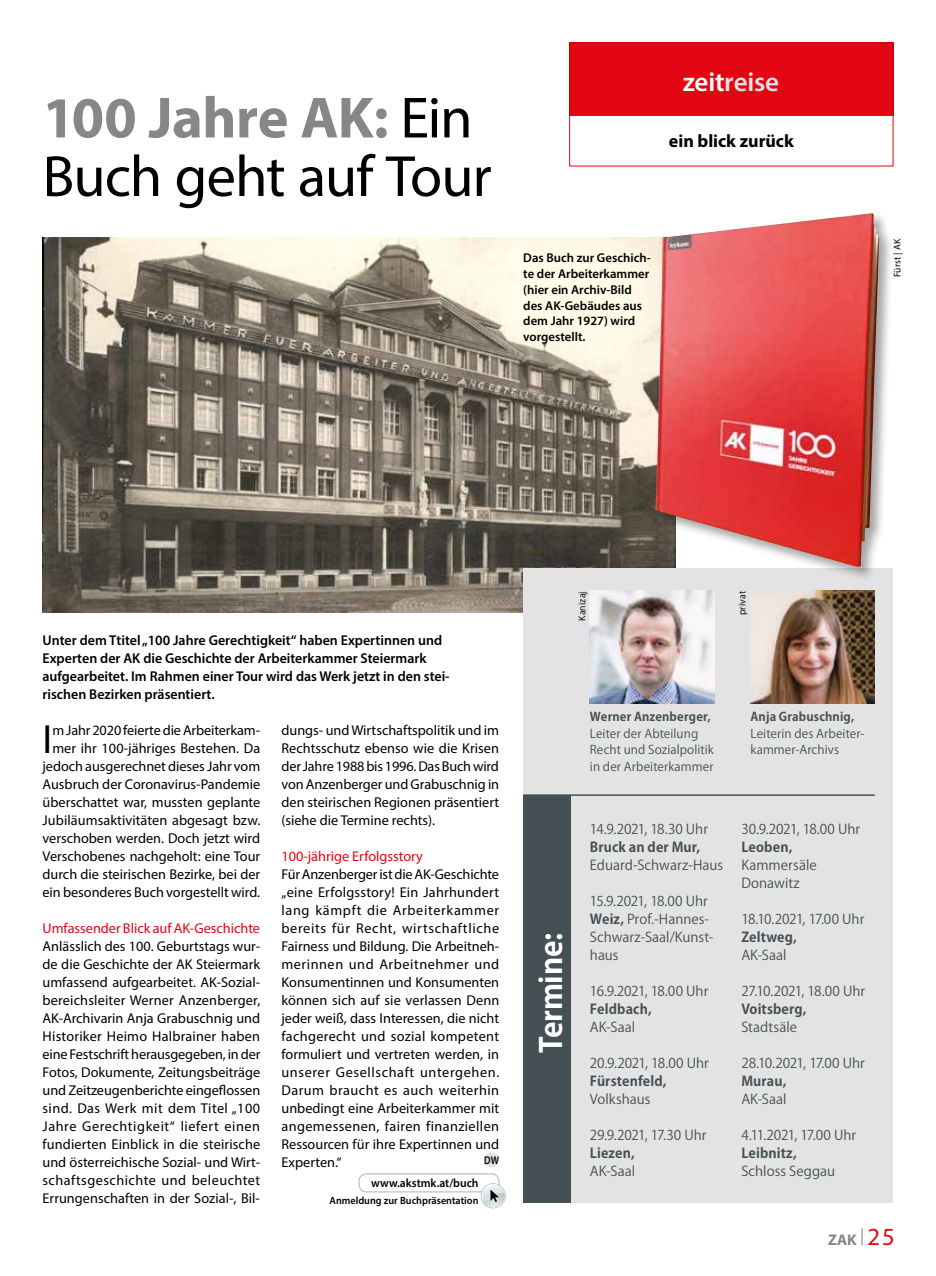
<style>
.page{position:relative;width:936px;height:1276px;background:#fff}
.page>*{position:absolute;margin:0;border:0;box-sizing:border-box;transform-origin:0 0}
.t1{font:58.5px "Myriad Pro";letter-spacing:-.015em;color:#000}
.t2{font:700 58.5px "Myriad Pro";letter-spacing:-.01em;color:#878787}
.t3{font:40.95px "Myriad Pro";color:#000}
.t4{font:700 30px "Koz Go Pro";letter-spacing:-.005em;color:#fff}
.t5{font:600 27px "Myriad Pro";letter-spacing:-.01em;color:#e3e3e3}
.t6{font:700 18px "Myriad Pro";color:#000}
.t7{font:700 15.45px "Myriad Pro";color:#878787}
.t8{font:14.25px/18px "Myriad Pro";color:#000;text-align:justify}
.t9{font:600 14.25px/18px "Myriad Pro";color:#000}
.t10{font:14.25px/18px "Myriad Pro";letter-spacing:.025em;color:#000}
.t11{font:14.25px "Myriad Pro";letter-spacing:.03em;color:#000}
.t12{font:14.25px "Myriad Pro";letter-spacing:.04em;color:#000}
.t13{font:14.25px "Myriad Pro";color:#e30613}
.t14{font:14.25px "Myriad Pro";letter-spacing:.045em;color:#000}
.t15{font:14.25px "Myriad Pro";letter-spacing:.035em;color:#000}
.t16{font:13.5px/18px "Koz Go Pro";color:#455055}
.t17{font:700 13.5px "Koz Go Pro";letter-spacing:.01em;color:#455055}
.t18{font:13.5px "Koz Go Pro";letter-spacing:-.02em;color:#455055}
.t19{font:13.5px "Koz Go Pro";letter-spacing:-.03em;color:#455055}
.t20{font:13.5px "Koz Go Pro";letter-spacing:-.025em;color:#455055}
.t21{font:600 12.75px/15.8px "Myriad Pro";color:#000}
.t22{font:12px/16.5px "Koz Go Pro";letter-spacing:.01em;color:#455055}
.t23{font:700 12px "Koz Go Pro";letter-spacing:.015em;color:#455055}
.t24{font:600 12px "Myriad Pro";color:#000}
.t25{font:600 11.25px "Myriad Pro";color:#000;scale:.85 1}
.t26{font:600 10.5px "Myriad Pro";color:#000}
.t27{font:9.6px "Myriad Pro";letter-spacing:.015em;color:#000}
.t28{font:9px "Koz Go Pro";letter-spacing:.02em;color:#000}
.s1{font-weight:400;color:#000}
.s2{color:#fff}
.s3{font-weight:700}
.s4{font-weight:400;font-size:24.6px;color:#e30613}
</style>
<div class="page">
<img style="left:42px;top:237px;width:611px;height:375px">
<div style="left:523px;top:568px;width:370px;height:634px;background:#e3e3e3"></div>
<hr style="left:523px;top:794px;width:351px;height:2px;background:#455055">
<div style="left:569px;top:43px;width:324px;height:73px;background:#e30613"></div>
<div style="left:653px;top:211px;width:241px;height:371px;background:#000;opacity:.35"></div>
<img style="left:655px;top:213px;width:214px;height:299px">
<img style="left:590px;top:590px;width:124px;height:113px">
<img style="left:750px;top:590px;width:124px;height:113px">
<div style="left:523px;top:795px;width:48px;height:407px;background:#455055"></div>
<div style="left:484px;top:1152px;width:15px;height:15px;background:#e3e3e3;border-radius:50%"></div>
<div style="left:358px;top:1173px;width:141px;height:19px;border:1px solid #b3b2b2;border-radius:8px"></div>
<svg style="left:480px;top:1183px;width:25px;height:25px"></svg>
<p class="t2" style="left:43px;top:80px;width:431px">100 Jahre AK: <span class="s1">Ein</span></p>
<p class="t1" style="left:43px;top:140px;width:450px">Buch geht auf Tour</p>
<p class="t5" style="left:682px;top:65px;width:98px"><span class="s2">zeit</span>reise</p>
<p class="t6" style="left:669px;top:129px;width:126px">ein blick zurück</p>
<p class="t21" style="left:523px;top:250px;width:129px">Das Buch zur Geschich&shy;te der Arbeiterkammer (hier ein Archiv-Bild des AK-Gebäudes aus dem Jahr 1927) wird vorgestellt.</p>
<p class="t27" style="left:891px;top:277px;width:40px;rotate:-90deg">Fürst | AK</p>
<p class="t9" style="left:43px;top:631px;width:408px">Unter dem Ttitel „100 Jahre Gerechtigkeit“ haben Expertinnen und<br>Experten der AK die Geschichte der Arbeiterkammer Steiermark aufgearbeitet. Im Rahmen einer Tour wird das Werk jetzt in den stei-</p>
<p class="t9" style="left:43px;top:685px;width:174px">rischen Bezirken präsentiert.</p>
<p class="t3" style="left:43px;top:714px;width:11px">I</p>
<p class="t8" style="left:281px;top:721px;width:219px">dungs- und Wirtschaftspolitik und im Rechtsschutz ebenso wie die Krisen der Jahre 1988 bis 1996. Das Buch wird von Anzenberger und Grabuschnig in den steirischen Regionen präsentiert (siehe die Termine rechts).</p>
<p class="t13" style="left:281px;top:847px;width:143px">100-jährige Erfolgsstory</p>
<p class="t8" style="left:281px;top:865px;width:219px">Für Anzenberger ist die AK-Geschichte „eine Erfolgsstory! Ein Jahrhundert lang kämpft die Arbeiterkammer bereits für Recht, wirtschaftliche</p>
<p class="t8" style="left:43px;top:721px;width:219px;text-align:right">m Jahr 2020 feierte die Arbeiterkam&shy;mer ihr 100-jähriges Bestehen. Da jedoch ausgerechnet dieses Jahr vom Ausbruch der Coronavirus-Pandemie überschattet war, mussten geplante Jubiläumsaktivitäten abgesagt bzw. verschoben werden. Doch jetzt wird Verschobenes nachgeholt: eine Tour durch die steirischen Bezirke, bei der ein besonderes Buch vorgestellt wird.</p>
<p class="t13" style="left:43px;top:919px;width:219px">Umfassender Blick auf AK-Geschichte</p>
<p class="t8" style="left:43px;top:937px;width:219px">Anlässlich des 100. Geburtstags wur-</p>
<p class="t8" style="left:281px;top:937px;width:219px">Fairness und Bildung. Die Arbeitneh-</p>
<p class="t8" style="left:43px;top:955px;width:219px">de die Geschichte der AK Steiermark</p>
<p class="t12" style="left:281px;top:955px;width:219px">merinnen und Arbeitnehmer und</p>
<p class="t8" style="left:43px;top:973px;width:219px">umfassend aufgearbeitet. AK-Sozial-</p>
<p class="t8" style="left:281px;top:973px;width:219px">Konsumentinnen und Konsumenten</p>
<p class="t8" style="left:43px;top:991px;width:219px">bereichsleiter Werner Anzenberger,</p>
<p class="t8" style="left:281px;top:991px;width:219px">können sich auf sie verlassen Denn</p>
<p class="t8" style="left:43px;top:1009px;width:219px">AK-Archivarin Anja Grabuschnig und</p>
<p class="t8" style="left:281px;top:1009px;width:219px">jeder weiß, dass Interessen, die nicht</p>
<p class="t8" style="left:43px;top:1027px;width:219px">Historiker Heimo Halbrainer haben</p>
<p class="t10" style="left:281px;top:1027px;width:219px">fachgerecht und sozial kompetent</p>
<p class="t8" style="left:43px;top:1045px;width:219px">eine Festschrift herausgegeben, in der</p>
<p class="t8" style="left:281px;top:1045px;width:219px">formuliert und vertreten werden, in</p>
<p class="t8" style="left:43px;top:1063px;width:219px">Fotos, Dokumente, Zeitungsbeiträge</p>
<p class="t14" style="left:281px;top:1063px;width:219px">unserer Gesellschaft untergehen.</p>
<p class="t8" style="left:43px;top:1081px;width:219px">und Zeitzeugenberichte eingefossen</p>
<p class="t15" style="left:281px;top:1081px;width:219px">Darum braucht es auch weiterhin</p>
<p class="t11" style="left:43px;top:1099px;width:219px">sind. Das Werk mit dem Titel „100</p>
<p class="t8" style="left:281px;top:1099px;width:219px">unbedingt eine Arbeiterkammer mit</p>
<p class="t12" style="left:43px;top:1117px;width:219px">Jahre Gerechtigkeit“ liefert einen</p>
<p class="t11" style="left:281px;top:1117px;width:219px">angemessenen, fairen finanziellen</p>
<p class="t8" style="left:43px;top:1135px;width:219px">fundierten Einblick in die steirische</p>
<p class="t8" style="left:281px;top:1135px;width:219px">Ressourcen für ihre Expertinnen und</p>
<p class="t25" style="left:484px;top:1153px;width:19px">DW</p>
<p class="t8" style="left:43px;top:1153px;width:219px">und österreichische Sozial- und Wirt-</p>
<p class="t8" style="left:281px;top:1153px;width:62px">Experten.“</p>
<p class="t10" style="left:43px;top:1171px;width:219px">schaftsgeschichte und beleuchtet<br>Errungenschaften in der Sozial-, Bil-</p>
<p class="t24" style="left:371px;top:1175px;width:109px">www.akstmk.at/buch</p>
<p class="t26" style="left:329px;top:1193px;width:150px">Anmeldung zur Buchpräsentation</p>
<p class="t28" style="left:576px;top:621px;width:32px;rotate:-90deg">Kanizaj</p>
<p class="t28" style="left:736px;top:615px;width:26px;rotate:-90deg">privat</p>
<p class="t4" style="left:532px;top:1052px;width:121px;rotate:-90deg">Termine:</p>
<p class="t23" style="left:590px;top:709px;width:122px">Werner Anzenberger,</p>
<p class="t22" style="left:590px;top:725px;width:125px">Leiter der Abteilung<br>Recht und Sozialpolitik in der Arbeiterkammer</p>
<p class="t23" style="left:750px;top:709px;width:105px">Anja Grabuschnig,</p>
<p class="t22" style="left:750px;top:725px;width:115px">Leiterin des Arbeiter&shy;kammer-Archivs</p>
<p class="t18" style="left:590px;top:820px;width:120px">14.9.2021, 18.30 Uhr</p>
<p class="t17" style="left:590px;top:838px;width:112px">Bruck an der Mur,</p>
<p class="t16" style="left:590px;top:856px;width:135px">Eduard-Schwarz-Haus</p>
<p class="t16" style="left:590px;top:892px;width:125px">15.9.2021, 18.00 Uhr<br><span class="s3">Weiz,</span> Prof.-Hannes-<br>Schwarz-Saal/Kunst-</p>
<p class="t16" style="left:741px;top:820px;width:120px">30.9.2021, 18.00 Uhr</p>
<p class="t17" style="left:741px;top:838px;width:52px">Leoben,</p>
<p class="t16" style="left:741px;top:856px;width:77px">Kammersäle<br>Donawitz</p>
<p class="t19" style="left:741px;top:910px;width:124px">18.10.2021, 17.00 Uhr</p>
<p class="t17" style="left:741px;top:928px;width:57px">Zeltweg,</p>
<p class="t16" style="left:590px;top:946px;width:30px">haus</p>
<p class="t16" style="left:741px;top:946px;width:47px">AK-Saal</p>
<p class="t18" style="left:590px;top:982px;width:120px">16.9.2021, 18.00 Uhr</p>
<p class="t20" style="left:741px;top:982px;width:125px">27.10.2021, 18.00 Uhr</p>
<p class="t17" style="left:590px;top:1000px;width:63px">Feldbach,</p>
<p class="t17" style="left:741px;top:1000px;width:67px">Voitsberg,</p>
<p class="t16" style="left:590px;top:1018px;width:47px">AK-Saal</p>
<p class="t16" style="left:741px;top:1018px;width:57px">Stadtsäle</p>
<p class="t16" style="left:590px;top:1054px;width:120px">20.9.2021, 18.00 Uhr</p>
<p class="t16" style="left:741px;top:1054px;width:125px">28.10.2021, 17.00 Uhr</p>
<p class="t17" style="left:590px;top:1072px;width:78px">Fürstenfeld,</p>
<p class="t17" style="left:741px;top:1072px;width:46px">Murau,</p>
<p class="t16" style="left:590px;top:1090px;width:62px">Volkshaus</p>
<p class="t16" style="left:741px;top:1090px;width:47px">AK-Saal</p>
<p class="t16" style="left:590px;top:1126px;width:118px">29.9.2021, 17.30 Uhr</p>
<p class="t18" style="left:741px;top:1126px;width:116px">4.11.2021, 17.00 Uhr</p>
<p class="t17" style="left:590px;top:1144px;width:46px">Liezen,</p>
<p class="t17" style="left:741px;top:1144px;width:57px">Leibnitz,</p>
<p class="t16" style="left:590px;top:1162px;width:47px">AK-Saal</p>
<p class="t16" style="left:741px;top:1162px;width:95px">Schloss Seggau</p>
<p class="t7" style="left:828px;top:1229px;width:68px">ZAK <sup>|</sup> <span class="s4">25</span></p>
</div>
